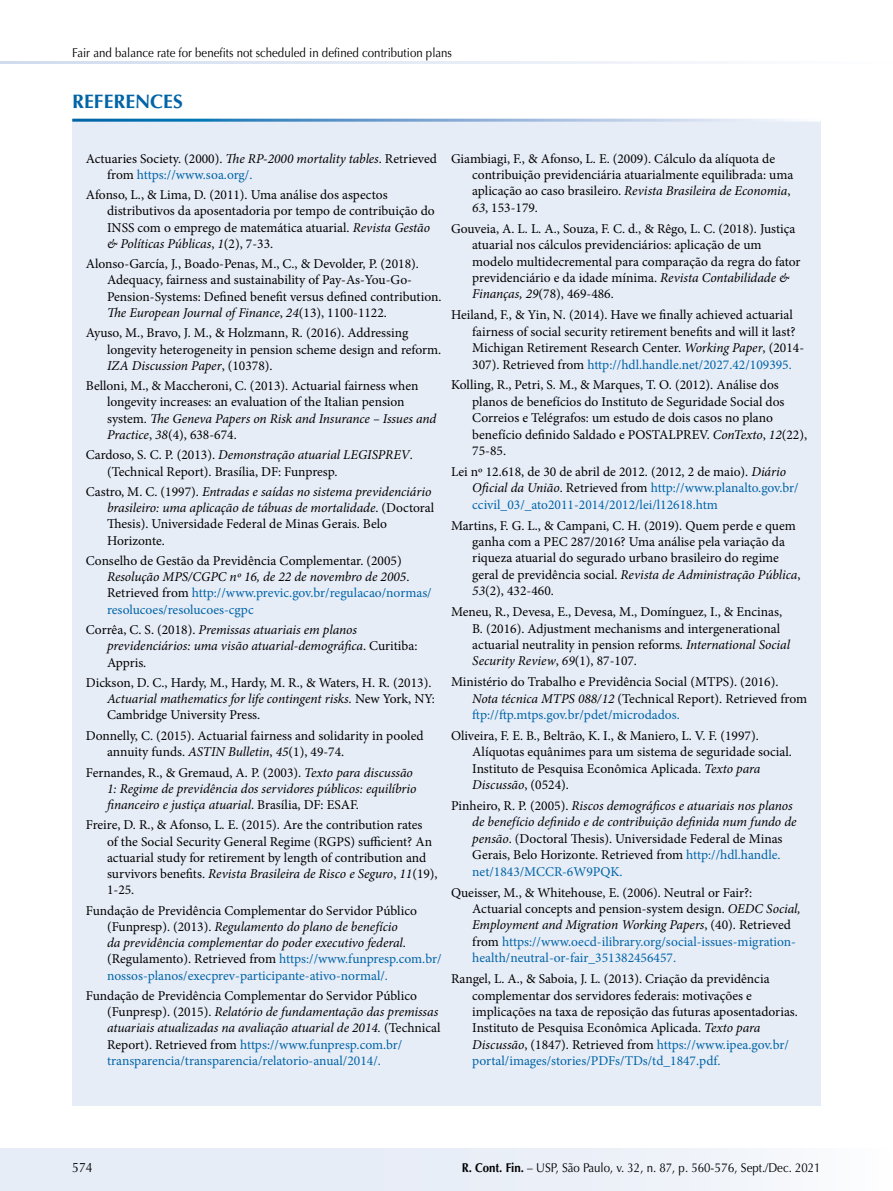
<style>
.page{position:relative;width:893px;height:1191px;background:#fff}
.page>*{position:absolute;margin:0;border:0;box-sizing:border-box;transform-origin:0 0}
.t1{font:700 19.5px "Optima LT Std";color:#0064a7}
.t2{font:13.5px/16.5px "Minion Pro";color:#000}
.t3{font:13.5px/16.2px "Minion Pro";color:#0064a7}
.t4{font:italic 13.5px/16.2px "Minion Pro";letter-spacing:-.005em;color:#000}
.t5{font:13.5px "Optima LT Std";color:#000;scale:.9 1}
.t6{font:12.75px "Optima LT Std";color:#000;scale:.9 1}
.s1{font-style:italic}
.s2{color:#0064a7}
.s3{color:#000}
.s4{font-style:italic;color:#000}
.s5{font-style:normal}
.s6{font-weight:700}
.s7{font-style:inherit}
</style>
<div class="page">
<div style="left:0;top:1148px;width:893px;height:43px;background:#e7edf7"></div>
<hr style="left:0;top:61px;width:893px;height:3px;background:#cfdbee">
<div style="left:72px;top:119px;width:749px;height:987px;background:#e7edf7"></div>
<hr style="left:72px;top:119px;width:749px;height:3px;background:#fff">
<p class="t6" style="left:72px;top:45px;width:424px">Fair and balance rate for benefits not scheduled in defined contribution plans</p>
<h1 class="t1" style="left:72px;top:90px;width:112px">REFERENCES</h1>
<p class="t2" style="left:107px;top:150px;width:331px;text-indent:-21px">Actuaries Society. (2000). <span class="s1">The RP-2000 mortality tables</span>. Retrieved from <span class="s2">https://www.soa.org/.</span></p>
<p class="t2" style="left:107px;top:187px;width:329px;text-indent:-21px">Afonso, L., &amp; Lima, D. (2011). Uma análise dos aspectos distributivos da aposentadoria por tempo de contribuição do INSS com o emprego de matemática atuarial. <span class="s1">Revista Gestão &amp; Políticas Públicas</span>, <span class="s1">1</span>(2), 7-33.</p>
<p class="t2" style="left:107px;top:256px;width:336px;text-indent:-21px">Alonso-García, J., Boado-Penas, M., C., &amp; Devolder, P. (2018).<br>Adequacy, fairness and sustainability of Pay-As-You-Go-Pension-Systems: Defined benefit versus defined contribution.<br><span class="s1">The European Journal of Finance</span>, <span class="s1">24</span>(13), 1100-1122.</p>
<p class="t2" style="left:107px;top:325px;width:336px;text-indent:-21px">Ayuso, M., Bravo, J. M., &amp; Holzmann, R. (2016). Addressing longevity heterogeneity in pension scheme design and reform.<br><span class="s1">IZA Discussion Paper</span>, (10378).</p>
<p class="t2" style="left:107px;top:378px;width:331px;text-indent:-21px">Belloni, M., &amp; Maccheroni, C. (2013). Actuarial fairness when longevity increases: an evaluation of the Italian pension system. <span class="s1">The Geneva Papers on Risk and Insurance – Issues and Practice</span>, <span class="s1">38</span>(4), 638-674.</p>
<p class="t2" style="left:107px;top:447px;width:307px;text-indent:-21px">Cardoso, S. C. P. (2013). <span class="s1">Demonstração atuarial LEGISPREV</span>. (Technical Report). Brasília, DF: Funpresp.</p>
<p class="t2" style="left:107px;top:483px;width:329px;text-indent:-21px">Castro, M. C. (1997). <span class="s1">Entradas e saídas no sistema previdenciário brasileiro: uma aplicação de tábuas de mortalidade</span>. (Doctoral Thesis). Universidade Federal de Minas Gerais. Belo Horizonte.</p>
<p class="t3" style="left:107px;top:552px;width:326px;text-indent:-21px"><span class="s3">Conselho de Gestão da Previdência Complementar. (2005)<br></span><span class="s4">Resolução MPS/CGPC nº 16, de 22 de novembro de 2005</span><span class="s3">.<br>Retrieved from</span> http://www.previc.gov.br/regulacao/normas/ resolucoes/resolucoes-cgpc</p>
<p class="t4" style="left:107px;top:621px;width:312px;text-indent:-21px"><span class="s5">Corrêa, C. S. (2018).</span> Premissas atuariais em planos previdenciários: uma visão atuarial-demográfica<span class="s5">. Curitiba:<br>Appris.</span></p>
<p class="t2" style="left:107px;top:674px;width:329px;text-indent:-21px">Dickson, D. C., Hardy, M., Hardy, M. R., &amp; Waters, H. R. (2013).<br><span class="s1">Actuarial mathematics for life contingent risks.</span> New York, NY:<br>Cambridge University Press.</p>
<p class="t2" style="left:107px;top:727px;width:318px;text-indent:-21px">Donnelly, C. (2015). Actuarial fairness and solidarity in pooled annuity funds. <span class="s1">ASTIN Bulletin</span>, <span class="s1">45</span>(1), 49-74.</p>
<p class="t4" style="left:107px;top:764px;width:311px;text-indent:-21px"><span class="s5">Fernandes, R., &amp; Gremaud, A. P. (2003).</span> Texto para discussão<br>1: Regime de previdência dos servidores públicos: equilíbrio financeiro e justiça atuarial<span class="s5">. Brasília, DF: ESAF.</span></p>
<p class="t2" style="left:107px;top:817px;width:332px;text-indent:-21px">Freire, D. R., &amp; Afonso, L. E. (2015). Are the contribution rates<br>of the Social Security General Regime (RGPS) sufficient? An actuarial study for retirement by length of contribution and survivors benefits. <span class="s1">Revista Brasileira de Risco e Seguro</span>, <span class="s1">11</span>(19), 1-25.</p>
<p class="t2" style="left:107px;top:902px;width:336px;text-indent:-21px">Fundação de Previdência Complementar do Servidor Público (Funpresp). (2013). <span class="s1">Regulamento do plano de benefício<br>da previdência complementar do poder executivo federal</span>. (Regulamento). Retrieved from <span class="s2">https://www.funpresp.com.br/ nossos-planos/execprev-participante-ativo-normal/.</span></p>
<p class="t2" style="left:107px;top:987px;width:335px;text-indent:-21px">Fundação de Previdência Complementar do Servidor Público (Funpresp). (2015). <span class="s1">Relatório de fundamentação das premissas atuariais atualizadas na avaliação atuarial de 2014.</span> (Technical Report). Retrieved from <span class="s2">https://www.funpresp.com.br/ transparencia/transparencia/relatorio-anual/2014/.</span></p>
<p class="t2" style="left:472px;top:150px;width:323px;text-indent:-21px">Giambiagi, F., &amp; Afonso, L. E. (2009). Cálculo da alíquota de contribuição previdenciária atuarialmente equilibrada: uma aplicação ao caso brasileiro. <span class="s1">Revista Brasileira de Economia</span>, <span class="s1">63</span>, 153-179.</p>
<p class="t2" style="left:472px;top:220px;width:330px;text-indent:-21px">Gouveia, A. L. L. A., Souza, F. C. d., &amp; Rêgo, L. C. (2018). Justiça atuarial nos cálculos previdenciários: aplicação de um modelo multidecremental para comparação da regra do fator previdenciário e da idade mínima. <span class="s1">Revista Contabilidade &amp; Finanças, 29</span>(78), 469-486.</p>
<p class="t2" style="left:472px;top:307px;width:333px;text-indent:-21px">Heiland, F., &amp; Yin, N. (2014). Have we finally achieved actuarial fairness of social security retirement benefits and will it last?<br>Michigan Retirement Research Center. <span class="s1">Working Paper</span>, (2014- 307). Retrieved from <span class="s2">http://hdl.handle.net/2027.42/109395.</span></p>
<p class="t2" style="left:472px;top:377px;width:336px;text-indent:-21px">Kolling, R., Petri, S. M., &amp; Marques, T. O. (2012). Análise dos planos de benefícios do Instituto de Seguridade Social dos Correios e Telégrafos: um estudo de dois casos no plano benefício definido Saldado e POSTALPREV. <span class="s1">ConTexto</span>, <span class="s1">12</span>(22), 75-85.</p>
<p class="t3" style="left:472px;top:463px;width:328px;text-indent:-21px"><span class="s3">Lei nº 12.618, de 30 de abril de 2012. (2012, 2 de maio).</span> <span class="s4">Diário<br>Oficial da União</span><span class="s3">. Retrieved from</span> http://www.planalto.gov.br/ ccivil_03/_ato2011-2014/2012/lei/l12618.htm</p>
<p class="t2" style="left:472px;top:517px;width:330px;text-indent:-21px">Martins, F. G. L., &amp; Campani, C. H. (2019). Quem perde e quem ganha com a PEC 287/2016? Uma análise pela variação da riqueza atuarial do segurado urbano brasileiro do regime geral de previdência social. <span class="s1">Revista de Administração Pública</span>, <span class="s1">53</span>(2), 432-460.</p>
<p class="t2" style="left:472px;top:603px;width:319px;text-indent:-21px">Meneu, R., Devesa, E., Devesa, M., Domínguez, I., &amp; Encinas, B. (2016). Adjustment mechanisms and intergenerational actuarial neutrality in pension reforms. <span class="s1">International Social Security Review</span>, <span class="s1">69</span>(1), 87-107.</p>
<p class="t2" style="left:472px;top:673px;width:336px;text-indent:-21px">Ministério do Trabalho e Previdência Social (MTPS). (2016).<br><span class="s1">Nota técnica MTPS 088/12</span> (Technical Report). Retrieved from <span class="s2">ftp://ftp.mtps.gov.br/pdet/microdados.</span></p>
<p class="t2" style="left:472px;top:727px;width:321px;text-indent:-21px">Oliveira, F. E. B., Beltrão, K. I., &amp; Maniero, L. V. F. (1997).<br>Alíquotas equânimes para um sistema de seguridade social.<br>Instituto de Pesquisa Econômica Aplicada. <span class="s1">Texto para Discussão</span>, (0524).</p>
<p class="t2" style="left:472px;top:797px;width:326px;text-indent:-21px">Pinheiro, R. P. (2005). <span class="s1">Riscos demográficos e atuariais nos planos de benefício definido e de contribuição definida num fundo de pensão</span>. (Doctoral Thesis). Universidade Federal de Minas Gerais, Belo Horizonte. Retrieved from <span class="s2">http://hdl.handle. net/1843/MCCR-6W9PQK.</span></p>
<p class="t2" style="left:472px;top:884px;width:330px;text-indent:-21px">Queisser, M., &amp; Whitehouse, E. (2006). Neutral or Fair?:<br>Actuarial concepts and pension-system design. <span class="s1">OEDC Social, Employment and Migration Working Papers</span>, (40). Retrieved from <span class="s2">https://www.oecd-ilibrary.org/social-issues-migration&shy;health/neutral-or-fair_351382456457.</span></p>
<p class="t2" style="left:472px;top:970px;width:327px;text-indent:-21px">Rangel, L. A., &amp; Saboia, J. L. (2013). Criação da previdência complementar dos servidores federais: motivações e implicações na taxa de reposição das futuras aposentadorias.<br>Instituto de Pesquisa Econômica Aplicada. <span class="s1">Texto para Discussão</span>, (1847). Retrieved from <span class="s2">https://www.ipea.gov.br/ portal/images/stories/PDFs/TDs/td_1847.pdf.</span></p>
<p class="t5" style="left:72px;top:1160px;width:24px">574</p>
<p class="t6" style="left:462px;top:1160px;width:400px"><span class="s6">R. Cont. Fin.</span> – USP, São Paulo, v. 32, n. 87, p. 560-<span class="s7">576</span>, Sept./Dec. 2021</p>
</div>
